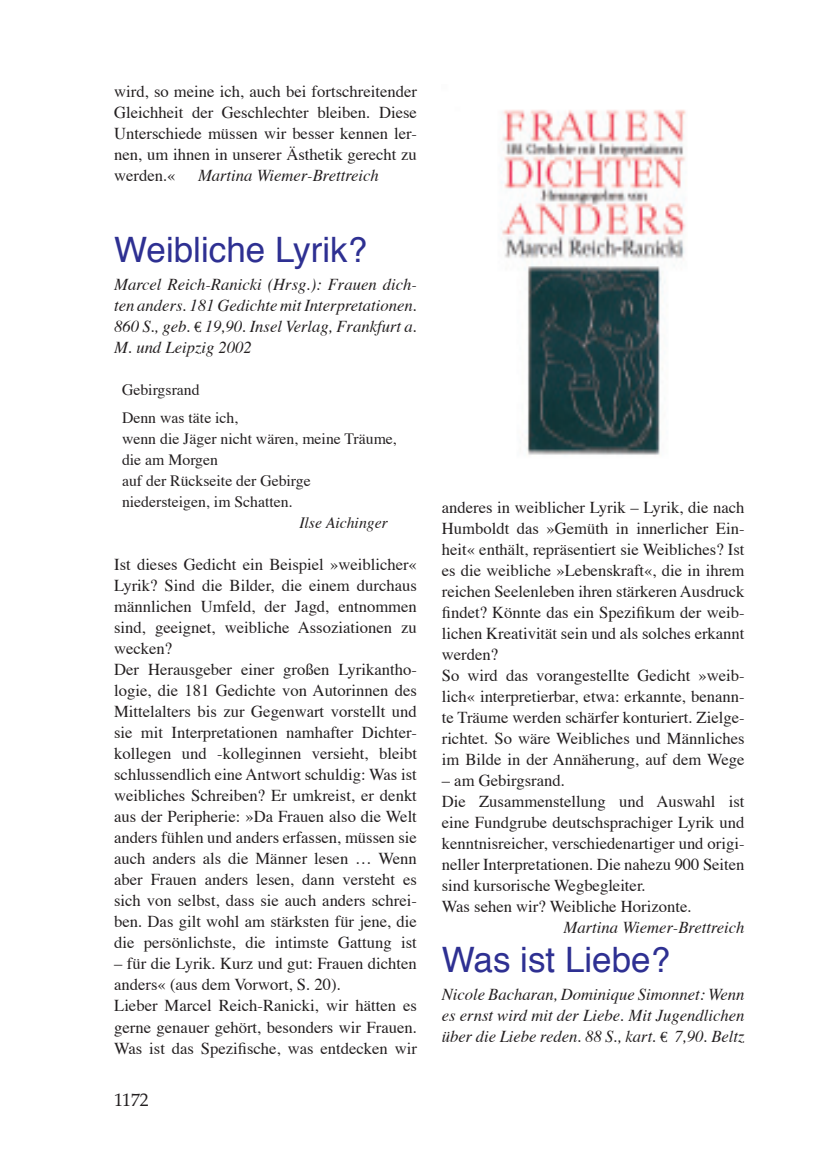
<style>
.page{position:relative;width:829px;height:1176px;background:#fff}
.page>*{position:absolute;margin:0;border:0;box-sizing:border-box;transform-origin:0 0}
.t1{font:35px "Helvetica";color:#2e3092}
.t2{font:17.85px "Palatino";color:#231f20}
.t3{font:16.62px/21px "Times";color:#231f20}
.t4{font:italic 16.62px/21px "Times";color:#231f20;text-align:justify}
.t5{font:15.75px/21px "Times";color:#231f20}
.t6{font:italic 15.75px "Times";color:#231f20}
</style>
<div class="page">
<img style="left:501px;top:109px;width:185px;height:346px">
<p class="t3" style="left:114px;top:79px;width:304px;text-align:justify">wird, so meine ich, auch bei fortschreitender Gleichheit der Geschlechter bleiben. Diese Unterschiede müssen wir besser kennen ler&shy;nen, um ihnen in unserer Ästhetik gerecht zu werden.«</p>
<p class="t4" style="left:198px;top:163px;width:182px">Martina Wiemer-Brettreich</p>
<h1 class="t1" style="left:114px;top:220px;width:254px">Weibliche Lyrik?</h1>
<p class="t4" style="left:114px;top:273px;width:304px">Marcel Reich-Ranicki (Hrsg.): Frauen dich&shy;ten anders. 181 Gedichte mit Interpretationen.<br>860 S., geb. 19,90. Insel Verlag, Frankfurt a.<br>M. und Leipzig 2002</p>
<p class="t5" style="left:122px;top:375px;width:118px;line-height:28px">Gebirgsrand<br>Denn was täte ich,</p>
<p class="t5" style="left:122px;top:427px;width:276px">wenn die Jäger nicht wären, meine Träume, die am Morgen<br>auf der Rückseite der Gebirge niedersteigen, im Schatten.</p>
<p class="t6" style="left:299px;top:509px;width:90px">Ilse Aichinger</p>
<p class="t3" style="left:114px;top:553px;width:304px">Ist dieses Gedicht ein Beispiel »weiblicher« Lyrik? Sind die Bilder, die einem durchaus männlichen Umfeld, der Jagd, entnommen sind, geeignet, weibliche Assoziationen zu wecken?<br>Der Herausgeber einer großen Lyrikantho&shy;logie, die 181 Gedichte von Autorinnen des Mittelalters bis zur Gegenwart vorstellt und sie mit Interpretationen namhafter Dichter&shy;kollegen und -kolleginnen versieht, bleibt schlussendlich eine Antwort schuldig: Was ist weibliches Schreiben? Er umkreist, er denkt aus der Peripherie: »Da Frauen also die Welt anders fühlen und anders erfassen, müssen sie auch anders als die Männer lesen … Wenn aber Frauen anders lesen, dann versteht es sich von selbst, dass sie auch anders schrei&shy;ben. Das gilt wohl am stärksten für jene, die die persönlichste, die intimste Gattung ist</p>
<p class="t3" style="left:114px;top:952px;width:304px">– für die Lyrik. Kurz und gut: Frauen dichten anders« (aus dem Vorwort, S. 20).<br>Lieber Marcel Reich-Ranicki, wir hätten es gerne genauer gehört, besonders wir Frauen.<br>Was ist das Spezifische, was entdecken wir</p>
<p class="t2" style="left:114px;top:1088px;width:36px">1172</p>
<p class="t3" style="left:442px;top:495px;width:304px">anderes in weiblicher Lyrik – Lyrik, die nach Humboldt das »Gemüth in innerlicher Ein&shy;heit« enthält, repräsentiert sie Weibliches? Ist es die weibliche »Lebenskraft«, die in ihrem reichen Seelenleben ihren stärkeren Ausdruck findet? Könnte das ein Spezifikum der weib&shy;lichen Kreativität sein und als solches erkannt werden?<br>So wird das vorangestellte Gedicht »weib&shy;lich« interpretierbar, etwa: erkannte, benann&shy;te Träume werden schärfer konturiert. Zielge&shy;richtet. So wäre Weibliches und Männliches im Bilde in der Annäherung, auf dem Wege</p>
<p class="t3" style="left:442px;top:768px;width:304px">– am Gebirgsrand.<br>Die Zusammenstellung und Auswahl ist eine Fundgrube deutschsprachiger Lyrik und kenntnisreicher, verschiedenartiger und origi&shy;neller Interpretationen. Die nahezu 900 Seiten sind kursorische Wegbegleiter.<br>Was sehen wir? Weibliche Horizonte.</p>
<p class="t4" style="left:563px;top:915px;width:182px">Martina Wiemer-Brettreich</p>
<h1 class="t1" style="left:442px;top:930px;width:230px">Was ist Liebe?</h1>
<p class="t4" style="left:442px;top:983px;width:304px">Nicole Bacharan, Dominique Simonnet: Wenn es ernst wird mit der Liebe. Mit Jugendlichen über die Liebe reden. 88 S., kart. 7,90. Beltz</p>
</div>
